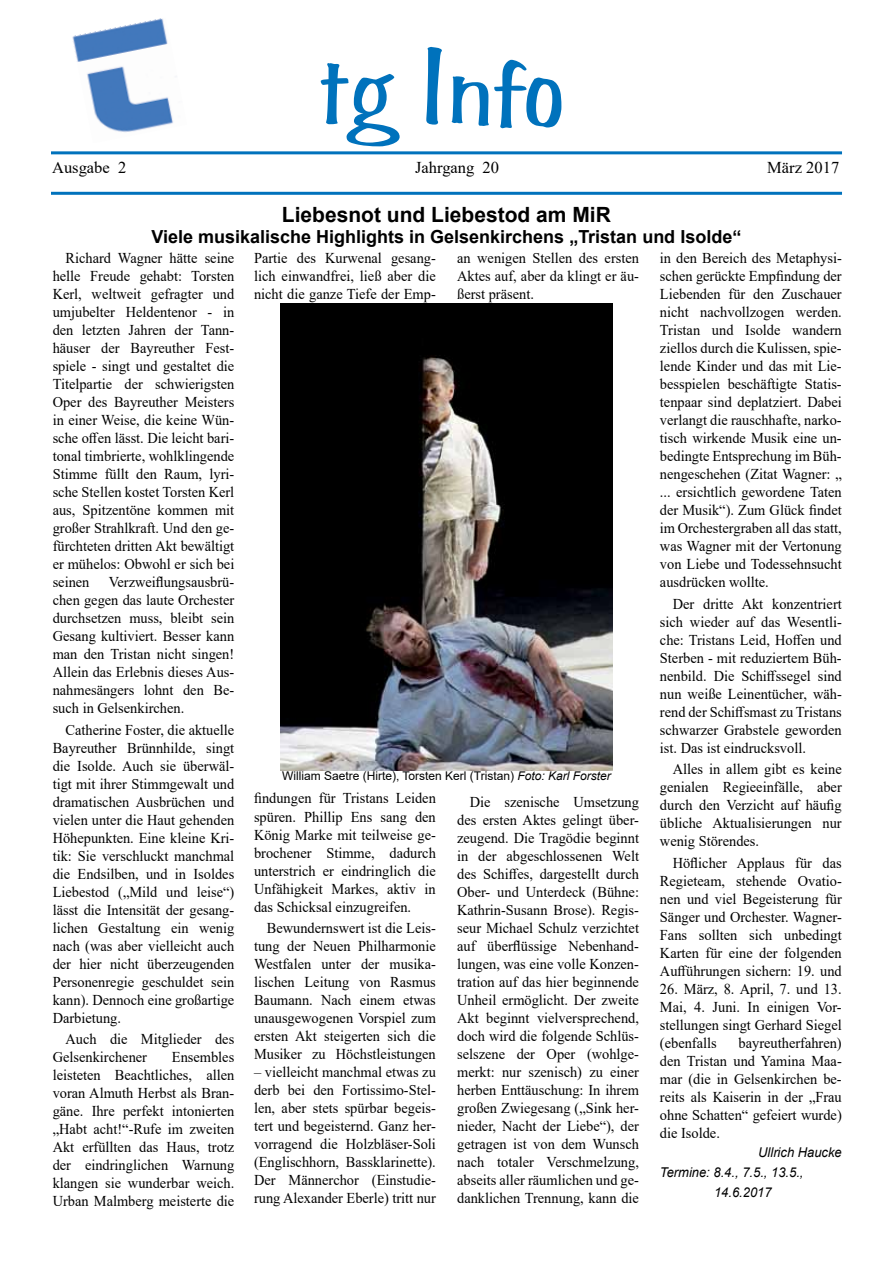
<style>
.page{position:relative;width:893px;height:1263px;background:#fff}
.page>*{position:absolute;margin:0;border:0;box-sizing:border-box;transform-origin:0 0}
.t1{font:108px "Benguiat Frisky ATT";color:#0072bc}
.t2{font:700 21px "Arial";color:#000}
.t3{font:700 18px "Arial";color:#000}
.t4{font:16.5px "Times New Roman";color:#000}
.t5{font:15px/18px "Times New Roman";color:#000;text-align:justify;scale:.96 1}
.t6{font:italic 13.5px "Arial";color:#000;scale:.96 1}
.t7{font:12px "Arial";color:#000}
.s1{font-style:italic}
</style>
<div class="page">
<hr style="left:51px;top:151px;width:791px;height:3px;background:#0072bc">
<hr style="left:51px;top:192px;width:791px;height:3px;background:#0072bc">
<img style="left:72px;top:18px;width:101px;height:115px">
<img style="left:280px;top:303px;width:333px;height:468px">
<h1 class="t1" style="left:319px;top:22px;width:247px">tg Info</h1>
<p class="t4" style="left:52px;top:156px;width:76px">Ausgabe 2</p>
<p class="t4" style="left:415px;top:156px;width:86px">Jahrgang 20</p>
<p class="t4" style="left:767px;top:156px;width:73px">März 2017</p>
<h2 class="t2" style="left:282px;top:199px;width:331px">Liebesnot und Liebestod am MiR</h2>
<p class="t3" style="left:151px;top:224px;width:591px">Viele musikalische Highlights in Gelsenkirchens „Tristan und Isolde“</p>
<p class="t5" style="left:53px;top:249px;width:191px;text-indent:13px">Richard Wagner hätte seine helle Freude gehabt: Torsten Kerl, weltweit gefragter und umjubelter Heldentenor - in den letzten Jahren der Tann&shy;häuser der Bayreuther Fest&shy;spiele - singt und gestaltet die Titelpartie der schwierigsten Oper des Bayreuther Meisters in einer Weise, die keine Wün&shy;sche offen lässt. Die leicht bari&shy;tonal timbrierte, wohlklingende Stimme füllt den Raum, lyri&shy;sche Stellen kostet Torsten Kerl aus, Spitzentöne kommen mit großer Strahlkraft. Und den ge&shy;fürchteten dritten Akt bewältigt er mühelos: Obwohl er sich bei seinen</p>
<p class="t5" style="left:53px;top:573px;width:191px;text-indent:56px">Verzweiflungsausbrü&shy;chen gegen das laute Orchester durchsetzen muss, bleibt sein Gesang kultiviert. Besser kann man den Tristan nicht singen!<br>Allein das Erlebnis dieses Aus&shy;nahmesängers lohnt den Be&shy;such in Gelsenkirchen.</p>
<p class="t5" style="left:53px;top:720px;width:191px;text-indent:13px">Catherine Foster, die aktuelle Bayreuther Brünnhilde, singt die Isolde. Auch sie überwäl&shy;tigt mit ihrer Stimmgewalt und dramatischen Ausbrüchen und vielen unter die Haut gehenden Höhepunkten. Eine kleine Kri&shy;tik: Sie verschluckt manchmal die Endsilben, und in Isoldes Liebestod („Mild und leise“) lässt die Intensität der gesang&shy;lichen Gestaltung ein wenig nach (was aber vielleicht auch der hier nicht überzeugenden Personenregie geschuldet sein kann). Dennoch eine großartige Darbietung.</p>
<p class="t5" style="left:53px;top:1030px;width:191px;text-indent:13px">Auch die Mitglieder des<br>Gelsenkirchener</p>
<p class="t5" style="left:53px;top:1048px;width:191px;text-indent:119px">Ensembles leisteten Beachtliches, allen voran Almuth Herbst als Bran&shy;gäne. Ihre perfekt intonierten „Habt acht!“-Rufe im zweiten Akt erfüllten das Haus, trotz der eindringlichen Warnung klangen sie wunderbar weich.<br>Urban Malmberg meisterte die</p>
<p class="t5" style="left:254px;top:249px;width:191px">Partie des Kurwenal gesang&shy;lich einwandfrei, ließ aber die nicht die ganze Tiefe der Emp-</p>
<p class="t5" style="left:457px;top:249px;width:191px">an wenigen Stellen des ersten Aktes auf, aber da klingt er äu&shy;ßerst präsent.</p>
<p class="t7" style="left:282px;top:767px;width:330px">William Saetre (Hirte), Torsten Kerl (Tristan) <span class="s1">Foto: Karl Forster</span></p>
<p class="t5" style="left:254px;top:789px;width:191px">findungen für Tristans Leiden spüren. Phillip Ens sang den König Marke mit teilweise ge&shy;brochener Stimme, dadurch unterstrich er eindringlich die Unfähigkeit Markes, aktiv in das Schicksal einzugreifen.</p>
<p class="t5" style="left:254px;top:918px;width:191px;text-indent:13px">Bewundernswert ist die Leis&shy;tung der Neuen Philharmonie Westfalen unter der musika&shy;lischen Leitung von Rasmus Baumann. Nach einem etwas unausgewogenen Vorspiel zum ersten Akt steigerten sich die Musiker zu Höchstleistungen</p>
<p class="t5" style="left:254px;top:1062px;width:191px">– vielleicht manchmal etwas zu derb bei den Fortissimo-Stel&shy;len, aber stets spürbar begeis&shy;tert und begeisternd. Ganz her&shy;vorragend die Holzbläser-Soli (Englischhorn, Bassklarinette).<br>Der Männerchor (Einstudie&shy;rung Alexander Eberle) tritt nur</p>
<p class="t5" style="left:457px;top:792px;width:191px;text-indent:13px">Die szenische Umsetzung des ersten Aktes gelingt über&shy;zeugend. Die Tragödie beginnt in der abgeschlossenen Welt des Schiffes, dargestellt durch Ober- und Unterdeck (Bühne:<br>Kathrin-Susann Brose). Regis&shy;seur Michael Schulz verzichtet auf überflüssige Nebenhand&shy;lungen, was eine volle Konzen&shy;tration auf das hier beginnende Unheil ermöglicht. Der zweite Akt beginnt vielversprechend, doch wird die folgende Schlüs&shy;selszene der Oper (wohlge&shy;merkt: nur szenisch) zu einer herben Enttäuschung: In ihrem großen Zwiegesang („Sink her&shy;nieder, Nacht der Liebe“), der getragen ist von dem Wunsch nach totaler Verschmelzung, abseits aller räumlichen und ge&shy;danklichen Trennung, kann die</p>
<p class="t5" style="left:660px;top:249px;width:191px">in den Bereich des Metaphysi&shy;schen gerückte Empfindung der Liebenden für den Zuschauer nicht nachvollzogen werden.<br>Tristan und Isolde wandern ziellos durch die Kulissen, spie&shy;lende Kinder und das mit Lie&shy;besspielen beschäftigte Statis&shy;tenpaar sind deplatziert. Dabei verlangt die rauschhafte, narko&shy;tisch wirkende Musik eine un&shy;bedingte Entsprechung im Büh&shy;nengeschehen (Zitat Wagner: „ ... ersichtlich gewordene Taten der Musik“). Zum Glück findet im Orchestergraben all das statt, was Wagner mit der Vertonung von Liebe und Todessehnsucht ausdrücken wollte.</p>
<p class="t5" style="left:660px;top:594px;width:191px;text-indent:13px">Der dritte Akt konzentriert sich wieder auf das Wesentli&shy;che: Tristans Leid, Hoffen und Sterben - mit reduziertem Büh&shy;nenbild. Die Schiffssegel sind nun weiße Leinentücher, wäh&shy;rend der Schiffsmast zu Tristans schwarzer Grabstele geworden ist. Das ist eindrucksvoll.</p>
<p class="t5" style="left:660px;top:760px;width:191px;text-indent:13px">Alles in allem gibt es keine genialen Regieeinfälle, aber durch den Verzicht auf häufig übliche Aktualisierungen nur wenig Störendes.</p>
<p class="t5" style="left:660px;top:853px;width:191px;text-indent:13px">Höflicher Applaus für das Regieteam, stehende Ovatio&shy;nen und viel Begeisterung für Sänger und Orchester. Wagner-Fans sollten sich unbedingt Karten für eine der folgenden Aufführungen sichern: 19. und</p>
<p class="t5" style="left:660px;top:979px;width:191px">26. März, 8. April, 7. und 13.<br>Mai, 4. Juni. In einigen Vor&shy;stellungen singt Gerhard Siegel (ebenfalls</p>
<p class="t5" style="left:660px;top:1033px;width:191px;text-indent:79px">bayreutherfahren) den Tristan und Yamina Maa&shy;mar (die in Gelsenkirchen be&shy;reits als Kaiserin in der „Frau ohne Schatten“ gefeiert wurde) die Isolde.</p>
<p class="t6" style="left:758px;top:1144px;width:89px">Ullrich Haucke</p>
<p class="t6" style="left:660px;top:1163px;width:151px">Termine: 8.4., 7.5., 13.5.,</p>
<p class="t6" style="left:714px;top:1183px;width:62px">14.6.2017</p>
</div>
